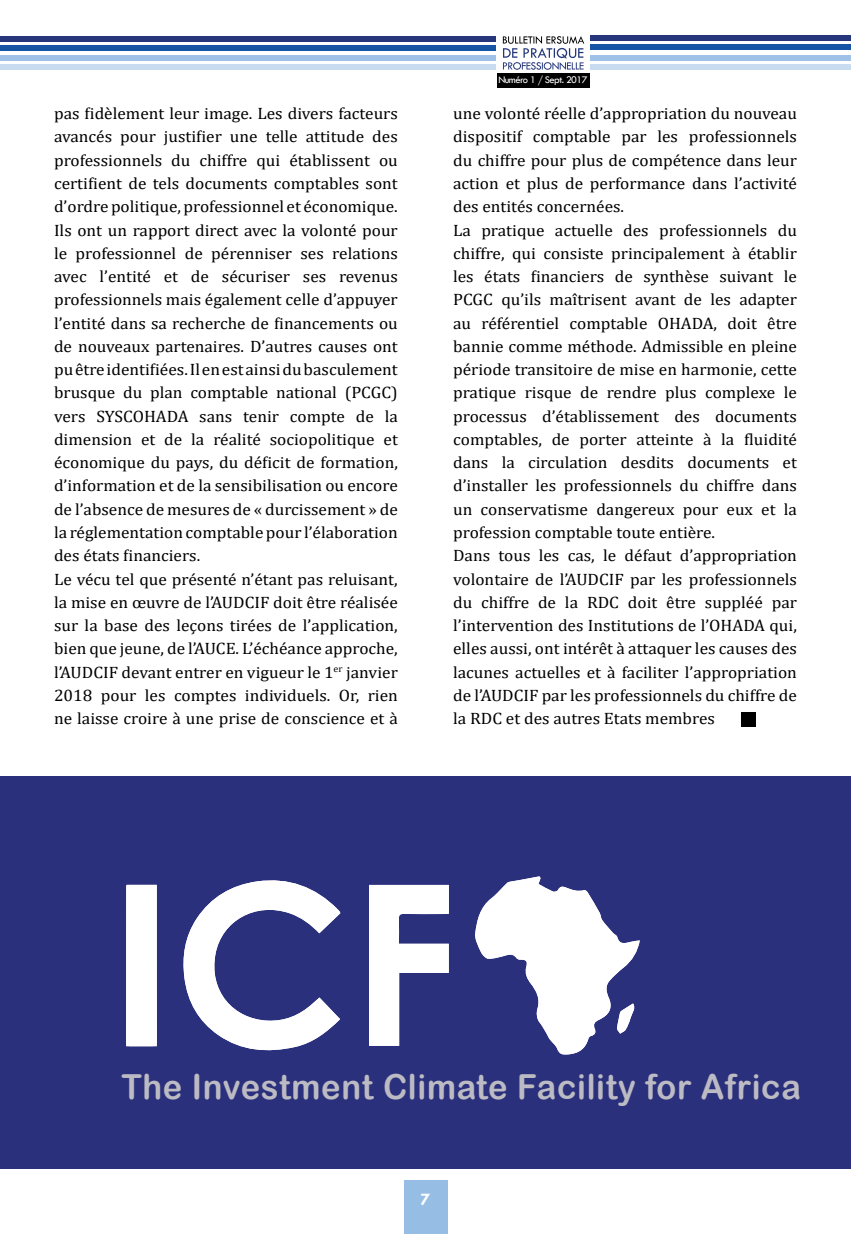
<style>
.page{position:relative;width:851px;height:1234px;background:#fff}
.page>*{position:absolute;margin:0;border:0;box-sizing:border-box;transform-origin:0 0}
.t1{font:34.5px "Arial Rounded MT Bold";letter-spacing:.02em;color:#bcbbc3;scale:.95 1}
.t2{font:700 18px "Tw Cen";color:#fff}
.t3{font:16.5px/23.2px "Cambria";color:#000;scale:1.05 1}
.t4{font:10.5px "Tw Cen";letter-spacing:-.05em;color:#fff}
</style>
<div class="page">
<div style="left:403px;top:1180px;width:44px;height:53px;background:#96bde4"></div>
<svg style="left:503px;top:36px;width:81px;height:34px"></svg>
<div style="left:590px;top:36px;width:260px;height:5px;background:#25377a"></div>
<div style="left:590px;top:45px;width:260px;height:5px;background:#1555a3"></div>
<div style="left:590px;top:55px;width:260px;height:5px;background:#9fc1e7"></div>
<div style="left:590px;top:64px;width:260px;height:5px;background:#c9dbef"></div>
<div style="left:0;top:36px;width:495px;height:5px;background:#25377a"></div>
<div style="left:0;top:45px;width:495px;height:5px;background:#1555a3"></div>
<div style="left:0;top:55px;width:495px;height:6px;background:#9fc1e7"></div>
<div style="left:0;top:65px;width:495px;height:5px;background:#c9dbef"></div>
<div style="left:497px;top:74px;width:93px;height:14px;background:#000"></div>
<div style="left:0;top:776px;width:850px;height:392px;background:#2b307c"></div>
<svg style="left:182px;top:876px;width:158px;height:176px"></svg>
<svg style="left:369px;top:884px;width:80px;height:161px"></svg>
<svg style="left:126px;top:884px;width:31px;height:162px"></svg>
<svg style="left:474px;top:876px;width:165px;height:178px"></svg>
<div style="left:741px;top:712px;width:14px;height:15px;background:#000"></div>
<p class="t4" style="left:498px;top:73px;width:91px">Numéro 1 / Sept. 2017</p>
<p class="t3" style="left:54px;top:102px;width:329px">pas fidèlement leur image. Les divers facteurs avancés pour justifier une telle attitude des professionnels du chiffre qui établissent ou certifient de tels documents comptables sont d’ordre politique, professionnel et économique.<br>Ils ont un rapport direct avec la volonté pour le professionnel de pérenniser ses relations avec l’entité et de sécuriser ses revenus professionnels mais également celle d’appuyer l’entité dans sa recherche de financements ou de nouveaux partenaires. D’autres causes ont pu être identifiées. Il en est ainsi du basculement brusque du plan comptable national (PCGC) vers SYSCOHADA sans tenir compte de la dimension et de la réalité sociopolitique et économique du pays, du déficit de formation, d’information et de la sensibilisation ou encore de l’absence de mesures de « durcissement » de la réglementation comptable pour l’élaboration des états financiers.<br>Le vécu tel que présenté n’étant pas reluisant, la mise en œuvre de l’AUDCIF doit être réalisée sur la base des leçons tirées de l’application, bien que jeune, de l’AUCE. L’échéance approche, l’AUDCIF devant entrer en vigueur le 1<sup>er</sup> janvier 2018 pour les comptes individuels. Or, rien ne laisse croire à une prise de conscience et à</p>
<p class="t3" style="left:453px;top:102px;width:329px">une volonté réelle d’appropriation du nouveau dispositif comptable par les professionnels du chiffre pour plus de compétence dans leur action et plus de performance dans l’activité des entités concernées.<br>La pratique actuelle des professionnels du chiffre, qui consiste principalement à établir les états financiers de synthèse suivant le PCGC qu’ils maîtrisent avant de les adapter au référentiel comptable OHADA, doit être bannie comme méthode. Admissible en pleine période transitoire de mise en harmonie, cette pratique risque de rendre plus complexe le processus d’établissement des documents comptables, de porter atteinte à la fluidité dans la circulation desdits documents et d’installer les professionnels du chiffre dans un conservatisme dangereux pour eux et la profession comptable toute entière.<br>Dans tous les cas, le défaut d’appropriation volontaire de l’AUDCIF par les professionnels du chiffre de la RDC doit être suppléé par l’intervention des Institutions de l’OHADA qui, elles aussi, ont intérêt à attaquer les causes des lacunes actuelles et à faciliter l’appropriation de l’AUDCIF par les professionnels du chiffre de la RDC et des autres Etats membres</p>
<h1 class="t1" style="left:122px;top:1065px;width:716px">The Investment Climate Facility for Africa</h1>
<p class="t2" style="left:420px;top:1187px;width:11px">7</p>
</div>
